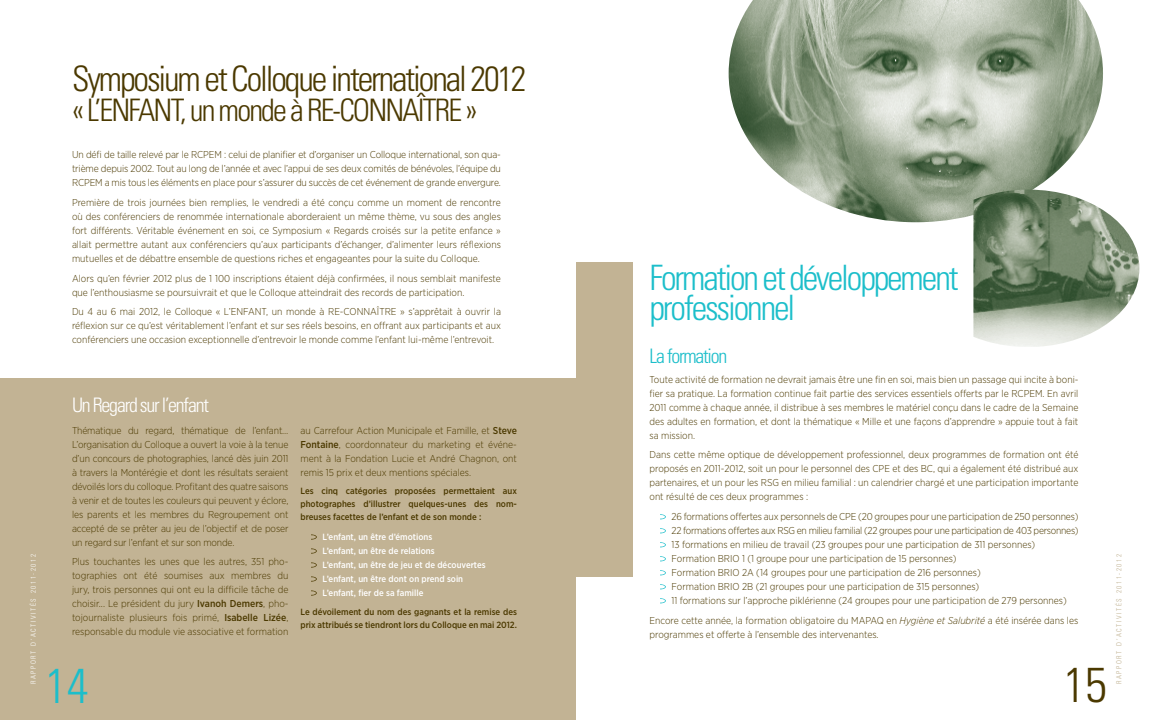
<style>
.page{position:relative;width:1152px;height:720px;background:#fff}
.page>*{position:absolute;margin:0;border:0;box-sizing:border-box;transform-origin:0 0}
.t1{font:300 condensed 49px "Univers";color:#4b3900}
.t2{font:300 condensed 49px "Univers";color:#1cbeca}
.t3{font:300 condensed 35px/30px "Univers";letter-spacing:-.06em;color:#1cbeca}
.t4{font:300 condensed 35px "Univers";letter-spacing:-.06em;color:#4b3900}
.t5{font:300 condensed 31px "Univers";letter-spacing:-.06em;color:#4b3900}
.t6{font:300 condensed 20px "Univers";letter-spacing:-.06em;color:#fff}
.t7{font:300 condensed 20px "Univers";letter-spacing:-.06em;color:#1cbeca}
.t8{font:300 10px/14px "Gotham Narrow";color:#4b3900;text-align:justify}
.t9{font:500 9px/13px "Gotham Narrow";color:#4b3900;text-align:justify}
.t10{font:500 9px/14px "Gotham Narrow";color:#fff}
.t11{font:300 condensed 7px "Univers";letter-spacing:.22em;color:#beaf8e}
.t12{font:300 condensed 7px "Univers";letter-spacing:.22em;color:#fff}
.s1{font-weight:500}
.s2{font-style:italic}
</style>
<div class="page">
<div style="left:0;top:379px;width:576px;height:341px;background:#c2b394"></div>
<svg style="left:311px;top:534px;width:6px;height:6px"></svg>
<svg style="left:311px;top:548px;width:6px;height:6px"></svg>
<svg style="left:311px;top:562px;width:6px;height:6px"></svg>
<svg style="left:311px;top:576px;width:6px;height:6px"></svg>
<svg style="left:311px;top:590px;width:6px;height:6px"></svg>
<div style="left:576px;top:262px;width:56px;height:315px;background:#c2b394"></div>
<svg style="left:660px;top:514px;width:6px;height:5px"></svg>
<svg style="left:660px;top:528px;width:6px;height:5px"></svg>
<svg style="left:660px;top:542px;width:6px;height:5px"></svg>
<svg style="left:660px;top:556px;width:6px;height:5px"></svg>
<svg style="left:660px;top:570px;width:6px;height:5px"></svg>
<svg style="left:660px;top:584px;width:6px;height:5px"></svg>
<svg style="left:660px;top:598px;width:6px;height:5px"></svg>
<img style="left:729px;top:0;width:374px;height:222px">
<img style="left:973px;top:190px;width:166px;height:157px">
<h2 class="t4" style="left:72px;top:58px;width:456px">Symposium et Colloque international 2012</h2>
<h3 class="t5" style="left:72px;top:92px;width:407px">« L’ENFANT, un monde à RE-CONNAÎTRE »</h3>
<p class="t8" style="left:72px;top:147px;width:430px">Un défi de taille relevé par le RCPEM : celui de planifier et d’organiser un Colloque international, son qua&shy;trième depuis 2002. Tout au long de l’année et avec l’appui de ses deux comités de bénévoles, l’équipe du RCPEM a mis tous les éléments en place pour s’assurer du succès de cet événement de grande envergure.</p>
<p class="t8" style="left:72px;top:195px;width:430px">Première de trois journées bien remplies, le vendredi a été conçu comme un moment de rencontre où des conférenciers de renommée internationale aborderaient un même thème, vu sous des angles fort différents. Véritable événement en soi, ce Symposium « Regards croisés sur la petite enfance » allait permettre autant aux conférenciers qu’aux participants d’échanger, d’alimenter leurs réflexions mutuelles et de débattre ensemble de questions riches et engageantes pour la suite du Colloque.</p>
<p class="t8" style="left:72px;top:271px;width:430px">Alors qu’en février 2012 plus de 1 100 inscriptions étaient déjà confirmées, il nous semblait manifeste que l’enthousiasme se poursuivrait et que le Colloque atteindrait des records de participation.</p>
<p class="t8" style="left:72px;top:305px;width:430px">Du 4 au 6 mai 2012, le Colloque « L’ENFANT, un monde à RE-CONNAÎTRE » s’apprêtait à ouvrir la réflexion sur ce qu’est véritablement l’enfant et sur ses réels besoins, en offrant aux participants et aux conférenciers une occasion exceptionnelle d’entrevoir le monde comme l’enfant lui-même l’entrevoit.</p>
<p class="t12" style="left:29px;top:684px;width:131px;rotate:-90deg">RAPPORT D’ACTIVITÉS 2011-2012</p>
<h3 class="t6" style="left:72px;top:393px;width:138px">Un Regard sur l’enfant</h3>
<p class="t8" style="left:72px;top:423px;width:218px">Thématique du regard, thématique de l’enfant… L’organisation du Colloque a ouvert la voie à la tenue d’un concours de photographies, lancé dès juin 2011 à travers la Montérégie et dont les résultats seraient dévoilés lors du colloque. Profitant des quatre saisons à venir et de toutes les couleurs qui peuvent y éclore, les parents et les membres du Regroupement ont accepté de se prêter au jeu de l’objectif et de poser un regard sur l’enfant et sur son monde.</p>
<p class="t8" style="left:72px;top:555px;width:218px">Plus touchantes les unes que les autres, 351 pho&shy;tographies ont été soumises aux membres du jury, trois personnes qui ont eu la difficile tâche de choisir... Le président du jury <span class="s1">Ivanoh Demers</span>, pho&shy;tojournaliste plusieurs fois primé, <span class="s1">Isabelle Lizée</span>, responsable du module vie associative et formation</p>
<p class="t8" style="left:300px;top:423px;width:218px">au Carrefour Action Municipale et Famille, et <span class="s1">Steve Fontaine</span>, coordonnateur du marketing et événe&shy;ment à la Fondation Lucie et André Chagnon, ont remis 15 prix et deux mentions spéciales.</p>
<p class="t9" style="left:300px;top:484px;width:218px">Les cinq catégories proposées permettaient aux photographes d’illustrer quelques-unes des nom&shy;breuses facettes de l’enfant et de son monde :</p>
<p class="t10" style="left:322px;top:530px;width:165px">L’enfant, un être d’émotions<br>L’enfant, un être de relations<br>L’enfant, un être de jeu et de découvertes L’enfant, un être dont on prend soin L’enfant, fier de sa famille</p>
<p class="t9" style="left:300px;top:605px;width:218px">Le dévoilement du nom des gagnants et la remise des prix attribués se tiendront lors du Colloque en mai 2012.</p>
<h1 class="t2" style="left:45px;top:657px;width:45px">14</h1>
<h2 class="t3" style="left:650px;top:263px;width:310px">Formation et développement professionnel</h2>
<h3 class="t7" style="left:650px;top:344px;width:79px">La formation</h3>
<p class="t8" style="left:650px;top:372px;width:430px">Toute activité de formation ne devrait jamais être une fin en soi, mais bien un passage qui incite à boni&shy;fier sa pratique. La formation continue fait partie des services essentiels offerts par le RCPEM. En avril 2011 comme à chaque année, il distribue à ses membres le matériel conçu dans le cadre de la Semaine des adultes en formation, et dont la thématique « Mille et une façons d’apprendre » appuie tout à fait sa mission.</p>
<p class="t8" style="left:650px;top:448px;width:431px">Dans cette même optique de développement professionnel, deux programmes de formation ont été proposés en 2011-2012, soit un pour le personnel des CPE et des BC, qui a également été distribué aux partenaires, et un pour les RSG en milieu familial : un calendrier chargé et une participation importante ont résulté de ces deux programmes :</p>
<p class="t8" style="left:672px;top:509px;width:408px;text-align:left">26 formations offertes aux personnels de CPE (20 groupes pour une participation de 250 personnes)<br>22 formations offertes aux RSG en milieu familial (22 groupes pour une participation de 403 personnes)<br>13 formations en milieu de travail (23 groupes pour une participation de 311 personnes)<br>Formation BRIO 1 (1 groupe pour une participation de 15 personnes)<br>Formation BRIO 2A (14 groupes pour une participation de 216 personnes)<br>Formation BRIO 2B (21 groupes pour une participation de 315 personnes)<br>11 formations sur l’approche piklérienne (24 groupes pour une participation de 279 personnes)</p>
<p class="t8" style="left:650px;top:613px;width:430px">Encore cette année, la formation obligatoire du MAPAQ en <span class="s2">Hygiène et Salubrité</span> a été insérée dans les programmes et offerte à l’ensemble des intervenantes.</p>
<h1 class="t1" style="left:1063px;top:656px;width:45px">15</h1>
<p class="t11" style="left:1115px;top:684px;width:131px;rotate:-90deg">RAPPORT D’ACTIVITÉS 2011-2012</p>
</div>
